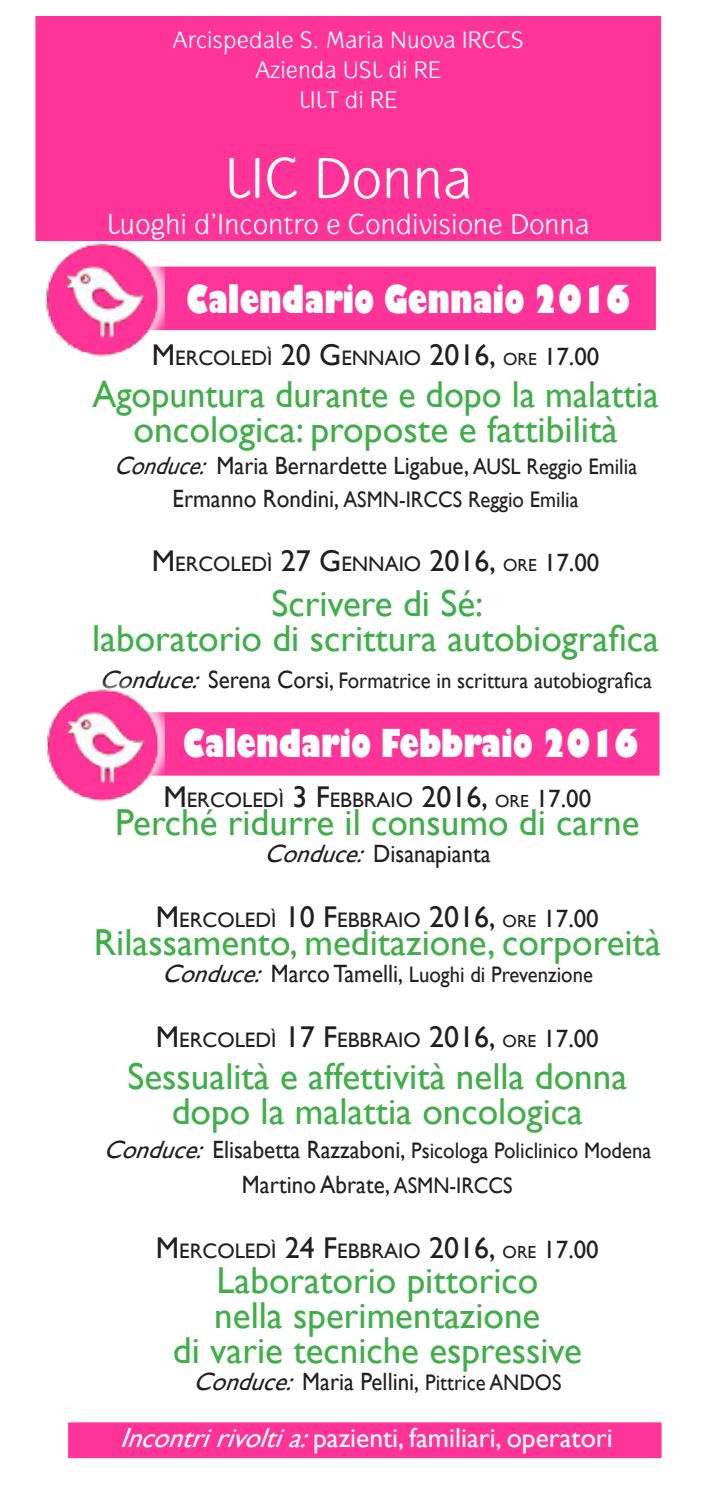
<style>
.page{position:relative;width:702px;height:1489px;background:#fff}
.page>*{position:absolute;margin:0;border:0;box-sizing:border-box;transform-origin:0 0}
.t1{font:60px "Gauntlet Classic";color:#fff}
.t2{font:37.5px/35px "Gill Sans";color:#40ae49;text-align:center}
.t3{font:37.5px/35px "Gill Sans";color:#40ae49;text-align:center;scale:.96 1}
.t4{font:800 37.5px "Gill Sans";color:#fff;scale:.75 1}
.t5{font:30px "Gauntlet Classic";color:#fff}
.t6{font:27.5px "Gill Sans";color:#fff}
.t7{font:25px "Gill Sans";color:#231f20;scale:.92 1}
.t8{font:25px/30px "Gauntlet Classic";color:#fff;text-align:center}
.t9{font:22.5px "Gill Sans";color:#231f20;scale:.92 1}
.t10{font:21px "Gill Sans";color:#231f20}
.s1{font-size:30px}
.s2{font-size:17.5px}
.s3{font-size:25px}
.s4{font-style:italic}
.s5{font-size:22.5px}
.s6{font-style:italic;font-size:25px}
</style>
<div class="page">
<div style="left:126px;top:709px;width:536px;height:69px;background:#ff3499;border:2px solid #fff"></div>
<div style="left:122px;top:264px;width:536px;height:68px;background:#ff3499;border:2px solid #fff"></div>
<img style="left:37px;top:241px;width:127px;height:116px">
<div style="left:66px;top:1419px;width:598px;height:41px;background:#ff3499;border:2px solid #fff"></div>
<div style="left:35px;top:16px;width:626px;height:225px;background:#ff3499"></div>
<img style="left:47px;top:689px;width:118px;height:113px">
<p class="t8" style="left:173px;top:25px;width:352px">Arcispedale S. Maria Nuova IRCCS<br>Azienda USL di RE<br>LILT di RE</p>
<h1 class="t1" style="left:224px;top:143px;width:249px">LIC Donna</h1>
<p class="t5" style="left:107px;top:207px;width:484px">Luoghi d’Incontro e Condivisione Donna</p>
<p class="t4" style="left:186px;top:275px;width:593px">Calendario Gennaio 2016</p>
<p class="t10" style="left:152px;top:346px;width:449px"><span class="s1">M</span>ERCOLEDÌ <span class="s1">20 G</span>ENNAIO <span class="s1">2016,</span> <span class="s2">ORE</span> <span class="s3">17.00</span></p>
<p class="t3" style="left:92px;top:378px;width:591px">Agopuntura durante e dopo la malattia oncologica: proposte e fattibilità</p>
<p class="t7" style="left:114px;top:451px;width:570px"><span class="s4">Conduce:</span> Maria Bernardette Ligabue, <span class="s5">AUSL Reggio Emilia</span></p>
<p class="t9" style="left:172px;top:486px;width:443px"><span class="s3">Ermanno Rondini,</span> ASMN-IRCCS Reggio Emilia</p>
<p class="t10" style="left:152px;top:551px;width:449px"><span class="s1">M</span>ERCOLEDÌ <span class="s1">27 G</span>ENNAIO <span class="s1">2016,</span> <span class="s2">ORE</span> <span class="s3">17.00</span></p>
<p class="t2" style="left:92px;top:586px;width:568px">Scrivere di Sé:<br>laboratorio di scrittura autobiografica</p>
<p class="t9" style="left:99px;top:667px;width:602px"><span class="s6">Conduce:</span><span class="s3">Serena Corsi,</span> Formatrice in scrittura autobiografica</p>
<p class="t4" style="left:183px;top:719px;width:609px">Calendario Febbraio 2016</p>
<p class="t10" style="left:163px;top:788px;width:429px"><span class="s1">M</span>ERCOLEDÌ <span class="s1">3 F</span>EBBRAIO <span class="s1">2016,</span> <span class="s2">ORE</span> <span class="s3">17.00</span></p>
<p class="t2" style="left:115px;top:805px;width:525px">Perché ridurre il consumo di carne</p>
<p class="t7" style="left:264px;top:839px;width:248px"><span class="s4">Conduce:</span>Disanapianta</p>
<p class="t10" style="left:156px;top:907px;width:444px"><span class="s1">M</span>ERCOLEDÌ <span class="s1">10 F</span>EBBRAIO <span class="s1">2016,</span> <span class="s2">ORE</span> <span class="s3">17.00</span></p>
<p class="t2" style="left:94px;top:925px;width:568px">Rilassamento, meditazione, corporeità</p>
<p class="t9" style="left:162px;top:961px;width:470px"><span class="s6">Conduce:</span><span class="s3">Marco Tamelli,</span> Luoghi di Prevenzione</p>
<p class="t10" style="left:156px;top:1027px;width:444px"><span class="s1">M</span>ERCOLEDÌ <span class="s1">17 F</span>EBBRAIO <span class="s1">2016,</span> <span class="s2">ORE</span> <span class="s3">17.00</span></p>
<p class="t2" style="left:127px;top:1059px;width:501px">Sessualità e affettività nella donna dopo la malattia oncologica</p>
<p class="t9" style="left:103px;top:1137px;width:597px"><span class="s6">Conduce:</span><span class="s3">Elisabetta Razzaboni,</span> Psicologa Policlinico Modena</p>
<p class="t7" style="left:242px;top:1169px;width:296px">Martino Abrate, <span class="s5">ASMN-IRCCS</span></p>
<p class="t10" style="left:156px;top:1238px;width:444px"><span class="s1">M</span>ERCOLEDÌ <span class="s1">24 F</span>EBBRAIO <span class="s1">2016,</span> <span class="s2">ORE</span> <span class="s3">17.00</span></p>
<p class="t2" style="left:173px;top:1263px;width:410px">Laboratorio pittorico<br>nella sperimentazione<br>di varie tecniche espressive</p>
<p class="t7" style="left:193px;top:1367px;width:402px"><span class="s4">Conduce:</span>Maria Pellini, <span class="s5">Pittrice ANDOS</span></p>
<p class="t6" style="left:120px;top:1421px;width:494px"><span class="s4">Incontririvoltia:</span>pazienti, familiari, operatori</p>
</div>
